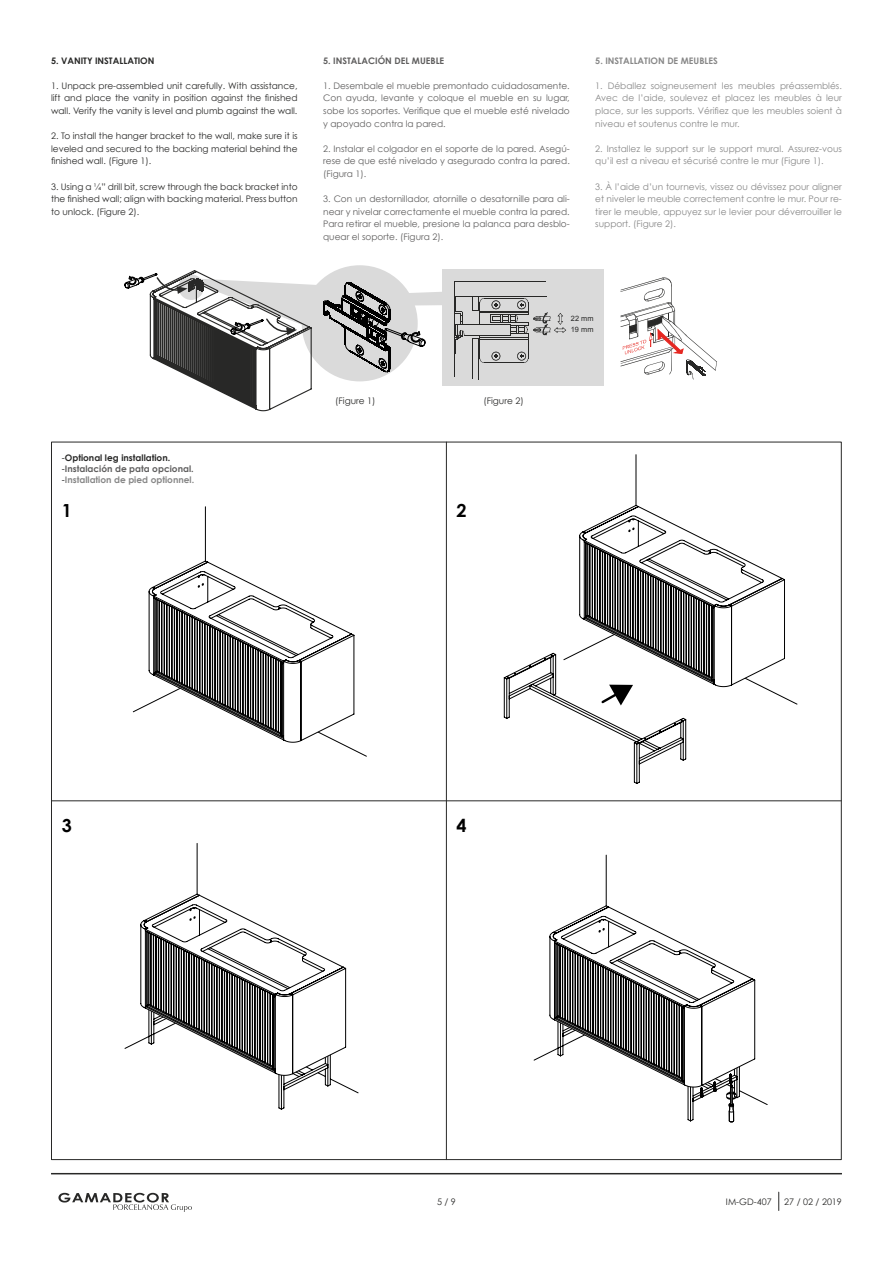
<style>
.page{position:relative;width:893px;height:1263px;background:#fff}
.page>*{position:absolute;margin:0;border:0;box-sizing:border-box;transform-origin:0 0}
.t1{font:700 18px "Century Gothic";color:#000}
.t2{font:9px/12.6px "Century Gothic";color:#5f5e5e;text-align:justify}
.t3{font:9px/12.6px "Century Gothic";color:#878787;text-align:justify}
.t4{font:9px/12.6px "Century Gothic";color:#282827;text-align:justify}
.t5{font:700 9px/10.8px "Century Gothic";color:#878787}
.t6{font:700 9px "Century Gothic";color:#5f5e5e}
.t7{font:700 9px "Century Gothic";color:#282827}
.t8{font:7.35px/11.2px "Arial";color:#282827}
.s1{font-weight:400;color:#000}
.s2{color:#282827}
.s3{color:#5f5e5e}
</style>
<div class="page">
<svg style="left:58px;top:1193px;width:134px;height:19px"></svg>
<svg style="left:778px;top:1192px;width:1px;height:18px"></svg>
<hr style="left:51px;top:1173px;width:791px;height:1px;background:#282827">
<div style="left:442px;top:269px;width:162px;height:117px;background:#dadada"></div>
<hr style="left:454px;top:296px;width:93px;height:1px;background:#282827">
<hr style="left:472px;top:338px;width:1px;height:41px;background:#282827">
<hr style="left:478px;top:338px;width:1px;height:42px;background:#282827">
<hr style="left:480px;top:337px;width:48px;height:1px;background:#282827">
<hr style="left:480px;top:313px;width:48px;height:1px;background:#282827">
<hr style="left:480px;top:339px;width:48px;height:1px;background:#282827">
<hr style="left:480px;top:311px;width:48px;height:1px;background:#282827">
<hr style="left:484px;top:362px;width:40px;height:1px;background:#282827">
<svg style="left:473px;top:336px;width:11px;height:27px"></svg>
<svg style="left:472px;top:297px;width:12px;height:27px"></svg>
<hr style="left:484px;top:298px;width:40px;height:1px;background:#282827">
<hr style="left:457px;top:324px;width:53px;height:1px;background:#282827">
<hr style="left:464px;top:335px;width:46px;height:1px;background:#282827">
<svg style="left:490px;top:298px;width:76px;height:65px"></svg>
<hr style="left:454px;top:281px;width:92px;height:1px;background:#282827">
<svg style="left:620px;top:277px;width:97px;height:103px"></svg>
<svg style="left:124px;top:269px;width:341px;height:143px"></svg>
<svg style="left:148px;top:560px;width:207px;height:183px"></svg>
<svg style="left:503px;top:504px;width:282px;height:280px"></svg>
<svg style="left:580px;top:505px;width:204px;height:200px"></svg>
<svg style="left:124px;top:843px;width:235px;height:267px"></svg>
<svg style="left:140px;top:893px;width:207px;height:183px"></svg>
<svg style="left:549px;top:905px;width:207px;height:218px"></svg>
<hr style="left:446px;top:442px;width:1px;height:717px;background:#282827">
<hr style="left:51px;top:800px;width:790px;height:1px;background:#282827">
<p class="t7" style="left:51px;top:55px;width:105px">5. VANITY INSTALLATION</p>
<p class="t4" style="left:51px;top:79px;width:248px">1. Unpack pre-assembled unit carefully. With assistance, lift and place the vanity in position against the finished wall. Verify the vanity is level and plumb against the wall.</p>
<p class="t4" style="left:51px;top:130px;width:248px">2. To install the hanger bracket to the wall, make sure it is leveled and secured to the backing material behind the finished wall. (Figure 1).</p>
<p class="t4" style="left:51px;top:180px;width:248px">3. Using a ¼” drill bit, screw through the back bracket into the finished wall; align with backing material. Press button to unlock. (Figure 2).</p>
<p class="t6" style="left:323px;top:55px;width:123px">5. INSTALACIÓN DEL MUEBLE</p>
<p class="t2" style="left:323px;top:79px;width:248px">1. Desembale el mueble premontado cuidadosamente.<br>Con ayuda, levante y coloque el mueble en su lugar, sobe los soportes. Verifique que el mueble esté nivelado y apoyado contra la pared.</p>
<p class="t2" style="left:323px;top:142px;width:248px">2. Instalar el colgador en el soporte de la pared. Asegú&shy;rese de que esté nivelado y asegurado contra la pared. (Figura 1).</p>
<p class="t2" style="left:323px;top:193px;width:248px">3. Con un destornillador, atornille o desatornille para ali&shy;near y nivelar correctamente el mueble contra la pared.<br>Para retirar el mueble, presione la palanca para desblo&shy;quear el soporte. (Figura 2).</p>
<p class="t5" style="left:595px;top:55px;width:124px">5. INSTALLATION DE MEUBLES</p>
<p class="t3" style="left:595px;top:79px;width:248px">1. Déballez soigneusement les meubles préassemblés.<br>Avec de l’aide, soulevez et placez les meubles à leur place, sur les supports. Vérifiez que les meubles soient à niveau et soutenus contre le mur.</p>
<p class="t3" style="left:595px;top:142px;width:248px">2. Installez le support sur le support mural. Assurez-vous qu’il est a niveau et sécurisé contre le mur (Figure 1).</p>
<p class="t3" style="left:595px;top:180px;width:248px">3. À l’aide d’un tournevis, vissez ou dévissez pour aligner et niveler le meuble correctement contre le mur. Pour re&shy;tirer le meuble, appuyez sur le levier pour déverrouiller le support. (Figure 2).</p>
<p class="t5" style="left:62px;top:452px;width:134px"><span class="s1">-</span><span class="s2">Optional leg installation. </span><span class="s1">-</span><span class="s3">Instalación de pata opcional. </span><span class="s1">-</span>Installation de pied optionnel.</p>
<h1 class="t1" style="left:62px;top:499px;width:12px">1</h1>
<p class="t4" style="left:335px;top:394px;width:42px">(Figure 1)</p>
<p class="t4" style="left:483px;top:394px;width:42px">(Figure 2)</p>
<h1 class="t1" style="left:457px;top:499px;width:12px">2</h1>
<p class="t8" style="left:571px;top:313px;width:24px">22 mm<br>19 mm</p>
<h1 class="t1" style="left:62px;top:814px;width:12px">3</h1>
<h1 class="t1" style="left:457px;top:814px;width:12px">4</h1>
<p class="t4" style="left:437px;top:1195px;width:20px">5 / 9</p>
<p class="t4" style="left:726px;top:1195px;width:47px">IM-GD-407</p>
<p class="t4" style="left:784px;top:1195px;width:59px">27 / 02 / 2019</p>
</div>
